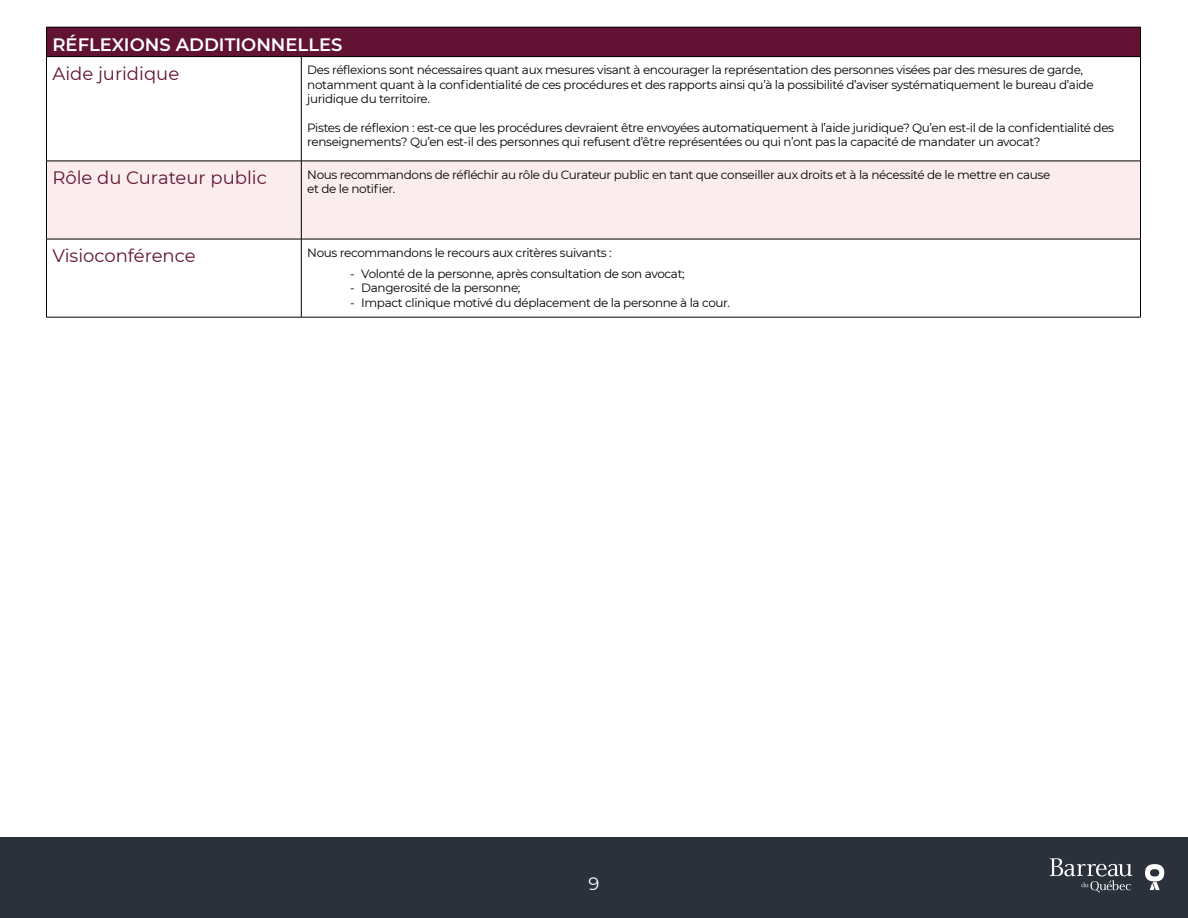
<style>
.page{position:relative;width:1188px;height:918px;background:#fff}
.page>*{position:absolute;margin:0;border:0;box-sizing:border-box;transform-origin:0 0}
.texte_courant{font:18px "Montserrat";color:#621333}
.texte_courant-2{font:600 18px "Montserrat";color:#fff}
.t1{font:18px "Montserrat";color:#fff}
.texte_courant-3{font:12px/14.4px "Montserrat";letter-spacing:-.03em;color:#000}
</style>
<div class="page">
<div style="left:0;top:837px;width:1188px;height:81px;background:#2a313a"></div>
<svg style="left:1050px;top:858px;width:82px;height:35px"></svg>
<svg style="left:1145px;top:864px;width:19px;height:26px"></svg>
<div style="left:46px;top:27px;width:1095px;height:30px;background:#621333"></div>
<div style="left:47px;top:162px;width:1093px;height:77px;background:#fbedee"></div>
<hr style="left:46px;top:27px;width:255px;height:1px;background:#000">
<svg style="left:46px;top:27px;width:1px;height:29px"></svg>
<hr style="left:301px;top:27px;width:840px;height:1px;background:#000">
<svg style="left:1140px;top:27px;width:1px;height:29px"></svg>
<hr style="left:46px;top:56px;width:255px;height:1px;background:#000">
<hr style="left:301px;top:56px;width:840px;height:1px;background:#000">
<hr style="left:46px;top:57px;width:1px;height:104px;background:#000">
<hr style="left:301px;top:57px;width:1px;height:104px;background:#000">
<hr style="left:1140px;top:57px;width:1px;height:104px;background:#000">
<hr style="left:46px;top:239px;width:1px;height:78px;background:#000">
<hr style="left:301px;top:239px;width:1px;height:78px;background:#000">
<hr style="left:1140px;top:239px;width:1px;height:78px;background:#000">
<hr style="left:46px;top:317px;width:255px;height:1px;background:#000">
<hr style="left:301px;top:317px;width:840px;height:1px;background:#000">
<hr style="left:46px;top:161px;width:255px;height:1px;background:#000">
<hr style="left:46px;top:161px;width:1px;height:78px;background:#000">
<hr style="left:46px;top:239px;width:255px;height:1px;background:#000">
<hr style="left:301px;top:161px;width:840px;height:1px;background:#000">
<hr style="left:301px;top:161px;width:1px;height:78px;background:#000">
<hr style="left:1140px;top:161px;width:1px;height:78px;background:#000">
<hr style="left:301px;top:239px;width:840px;height:1px;background:#000">
<p class="texte_courant-2" style="left:52px;top:31px;width:292px">RÉFLEXIONS ADDITIONNELLES</p>
<p class="texte_courant" style="left:52px;top:61px;width:128px">Aide juridique</p>
<p class="texte_courant-3" style="left:307px;top:62px;width:788px">Des réflexions sont nécessaires quant aux mesures visant à encourager la représentation des personnes visées par des mesures de garde, notamment quant à la confidentialité de ces procédures et des rapports ainsi qu’à la possibilité d’aviser systématiquement le bureau d’aide juridique du territoire.</p>
<p class="texte_courant-3" style="left:307px;top:120px;width:808px">Pistes de réflexion : est-ce que les procédures devraient être envoyées automatiquement à l’aide juridique? Qu’en est-il de la confidentialité des renseignements? Qu’en est-il des personnes qui refusent d’être représentées ou qui n’ont pas la capacité de mandater un avocat?</p>
<p class="texte_courant" style="left:52px;top:166px;width:216px">Rôle du Curateur public</p>
<p class="texte_courant-3" style="left:307px;top:167px;width:744px">Nous recommandons de réfléchir au rôle du Curateur public en tant que conseiller aux droits et à la nécessité de le mettre en cause et de le notifier.</p>
<p class="texte_courant" style="left:52px;top:244px;width:145px">Visioconférence</p>
<p class="texte_courant-3" style="left:307px;top:245px;width:306px">Nous recommandons le recours aux critères suivants :</p>
<p class="texte_courant-3" style="left:350px;top:266px;width:336px">- Volonté de la personne, après consultation de son avocat;</p>
<p class="texte_courant-3" style="left:350px;top:280px;width:172px">- Dangerosité de la personne;</p>
<p class="texte_courant-3" style="left:350px;top:295px;width:381px">- Impact clinique motivé du déplacement de la personne à la cour.</p>
<h1 class="t1" style="left:589px;top:871px;width:12px">9</h1>
</div>
